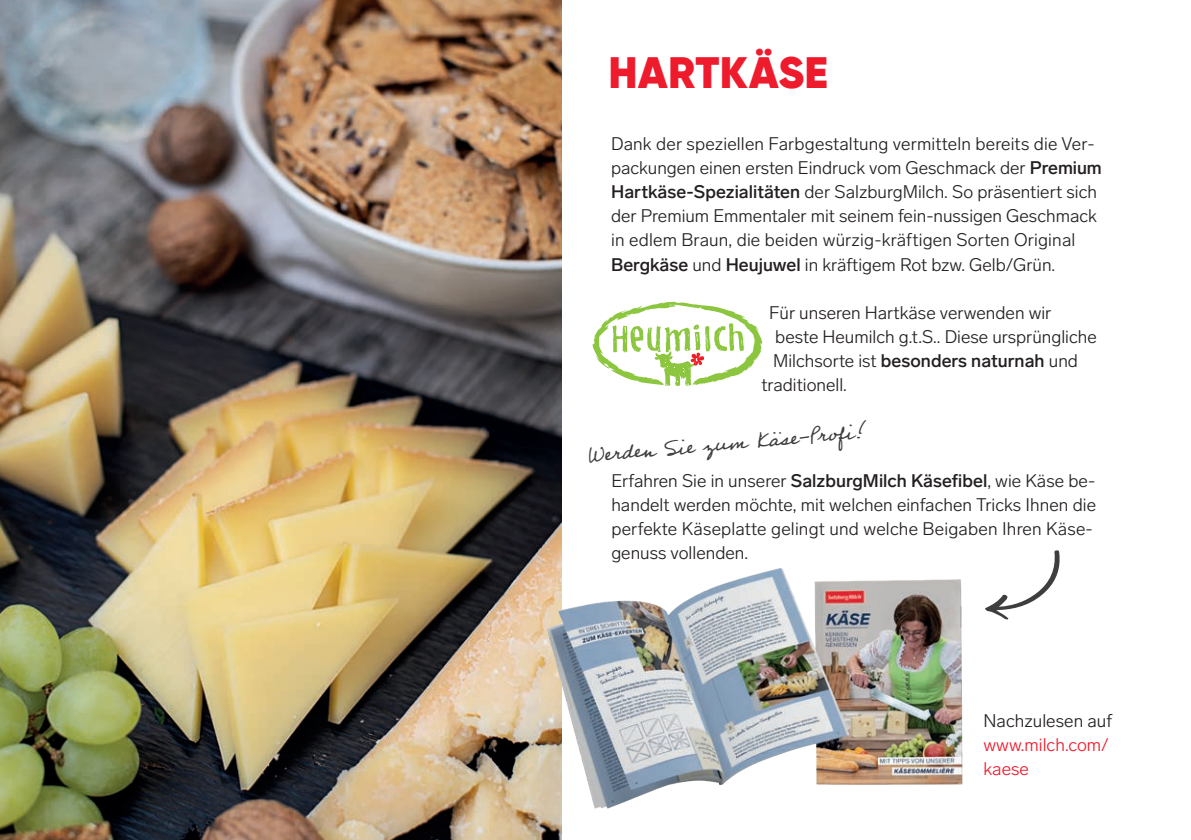
<style>
.page{position:relative;width:1191px;height:840px;background:#fff}
.page>*{position:absolute;margin:0;border:0;box-sizing:border-box;transform-origin:0 0}
.t1{font:900 44px "Gilroy";letter-spacing:.01em;color:#ee1b2d}
.t2{font:26px "Professor";color:#3e3e3f}
.t3{font:300 18px/24px "Lab Grotesque";color:#231f20}
.t4{font:500 18px "Lab Grotesque";color:#231f20}
.t5{font:300 18px/24px "Lab Grotesque";color:#ee1b2d}
.s1{font-weight:500}
.s2{font-weight:300}
</style>
<div class="page">
<svg style="left:592px;top:301px;width:170px;height:85px"></svg>
<img style="left:0;top:0;width:561px;height:839px">
<img style="left:527px;top:562px;width:436px;height:274px">
<svg style="left:985px;top:550px;width:75px;height:69px"></svg>
<h1 class="t1" style="left:608px;top:44px;width:221px">HARTKÄSE</h1>
<p class="t3" style="left:611px;top:132px;width:492px">Dank der speziellen Farbgestaltung vermitteln bereits die Ver&shy;packungen einen ersten Eindruck vom Geschmack der <span class="s1">Premium Hartkäse-Spezialitäten</span> der SalzburgMilch. So präsentiert sich der Premium Emmentaler mit seinem fein-nussigen Geschmack in edlem Braun, die beiden würzig-kräftigen Sorten Original <span class="s1">Bergkäse</span> und <span class="s1">Heujuwel</span> in kräftigem Rot bzw. Gelb/Grün.</p>
<p class="t3" style="left:769px;top:300px;width:284px">Für unseren Hartkäse verwenden wir</p>
<p class="t3" style="left:775px;top:324px;width:323px">beste Heumilch g.t.S.. Diese ursprüngliche</p>
<p class="t4" style="left:773px;top:349px;width:306px"><span class="s2">Milchsorte ist</span> besonders naturnah <span class="s2">und</span></p>
<p class="t3" style="left:761px;top:372px;width:87px">traditionell.</p>
<h2 class="t2" style="left:585px;top:437px;width:282px;rotate:-5deg">Werden Sie zum Käse-Prof i!</h2>
<p class="t3" style="left:611px;top:468px;width:486px">Erfahren Sie in unserer <span class="s1">SalzburgMilch Käsefibel</span>, wie Käse be&shy;handelt werden möchte, mit welchen einfachen Tricks Ihnen die perfekte Käseplatte gelingt und welche Beigaben Ihren Käse&shy;genuss vollenden.</p>
<p class="t3" style="left:983px;top:708px;width:130px">Nachzulesen auf</p>
<p class="t5" style="left:983px;top:732px;width:127px">www.milch.com/ kaese</p>
</div>
